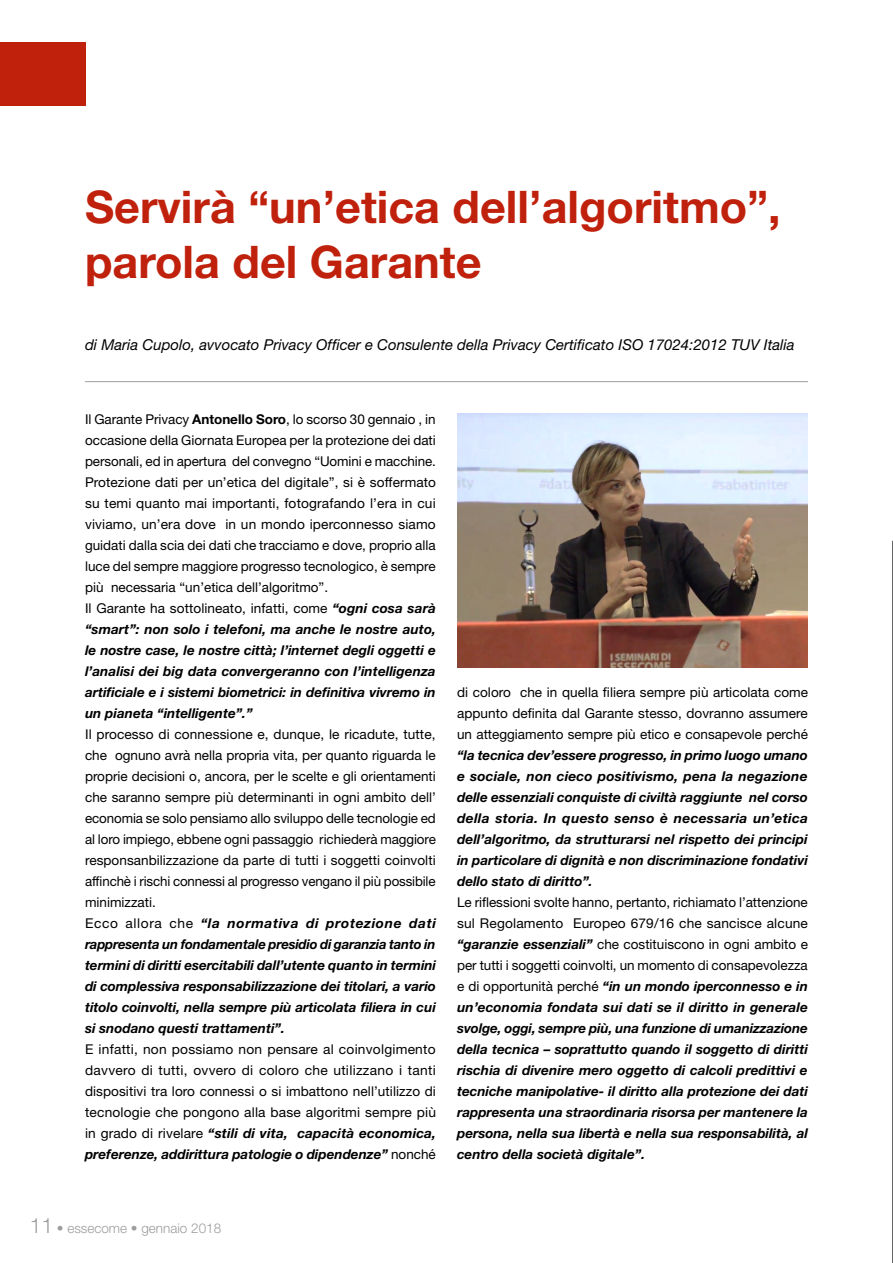
<style>
.page{position:relative;width:893px;height:1263px;background:#fff}
.page>*{position:absolute;margin:0;border:0;box-sizing:border-box;transform-origin:0 0}
.t1{font:700 45px/54px "Helvetica Neue LT Std";color:#c0210c}
.t2{font:italic 15px "Helvetica Neue LT Std";color:#000}
.t3{font:13.5px/21px "Helvetica Neue LT Std";color:#000}
.t4{font:italic 700 13.5px/21px "Helvetica Neue LT Std";color:#000;text-align:justify}
.t5{font:300 13.5px "Helvetica Neue LT Std";color:#9d9d9c}
.s1{font-weight:700}
.s2{font-weight:700;font-style:italic}
.s3{font-weight:400;font-style:normal}
.s4{font-size:21px}
</style>
<div class="page">
<div style="left:0;top:43px;width:85px;height:63px;background:#c0210c"></div>
<hr style="left:85px;top:381px;width:723px;height:1px;background:#9d9d9c">
<img style="left:457px;top:414px;width:351px;height:254px">
<svg style="left:892px;top:540px;width:1px;height:723px"></svg>
<h1 class="t1" style="left:85px;top:179px;width:697px">Servirà “un’etica dell’algoritmo”, parola del Garante</h1>
<p class="t2" style="left:85px;top:335px;width:711px">di Maria Cupolo, avvocato Privacy Officer e Consulente della Privacy Certificato ISO 17024:2012 TUV Italia</p>
<p class="t3" style="left:85px;top:408px;width:352px">Il Garante Privacy <span class="s1">Antonello Soro</span>, lo scorso 30 gennaio , in occasione della Giornata Europea per la protezione dei dati personali, ed in apertura del convegno “Uomini e macchine.<br>Protezione dati per un’etica del digitale”, si è soffermato su temi quanto mai importanti, fotografando l’era in cui viviamo, un’era dove in un mondo iperconnesso siamo guidati dalla scia dei dati che tracciamo e dove, proprio alla luce del sempre maggiore progresso tecnologico, è sempre più necessaria “un’etica dell’algoritmo”.<br>Il Garante ha sottolineato, infatti, come <span class="s2">“ogni cosa sarà “smart”: non solo i telefoni, ma anche le nostre auto, le nostre case, le nostre città; l’internet degli oggetti e l’analisi dei big data convergeranno con l’intelligenza artificiale e i sistemi biometrici: in definitiva vivremo in un pianeta “intelligente”.”</span></p>
<p class="t3" style="left:85px;top:723px;width:353px">Il processo di connessione e, dunque, le ricadute, tutte, che ognuno avrà nella propria vita, per quanto riguarda le proprie decisioni o, ancora, per le scelte e gli orientamenti che saranno sempre più determinanti in ogni ambito dell’ economia se solo pensiamo allo sviluppo delle tecnologie ed al loro impiego, ebbene ogni passaggio richiederà maggiore responsanbilizzazione da parte di tutti i soggetti coinvolti affinchè i rischi connessi al progresso vengano il più possibile minimizzati.<br>Ecco allora che <span class="s2">“la normativa di protezione dati rappresenta un fondamentale presidio di garanzia tanto in termini di diritti esercitabili dall’utente quanto in termini di complessiva responsabilizzazione dei titolari, a vario titolo coinvolti, nella sempre più articolata filiera in cui si snodano questi trattamenti”.</span></p>
<p class="t3" style="left:85px;top:1038px;width:352px;text-align:justify">E infatti, non possiamo non pensare al coinvolgimento davvero di tutti, ovvero di coloro che utilizzano i tanti dispositivi tra loro connessi o si imbattono nell’utilizzo di tecnologie che pongono alla base algoritmi sempre più in grado di rivelare <span class="s2">“stili di vita, capacità economica, preferenze, addirittura patologie o dipendenze”</span> nonché</p>
<p class="t3" style="left:457px;top:681px;width:352px;text-align:justify">di coloro che in quella filiera sempre più articolata come appunto definita dal Garante stesso, dovranno assumere un atteggiamento sempre più etico e consapevole perché</p>
<p class="t4" style="left:457px;top:744px;width:352px">“la tecnica dev’essere progresso, in primo luogo umano e sociale, non cieco positivismo, pena la negazione delle essenziali conquiste di civiltà raggiunte nel corso della storia. In questo senso è necessaria un’etica dell’algoritmo, da strutturarsi nel rispetto dei principi in particolare di dignità e non discriminazione fondativi dello stato di diritto”.</p>
<p class="t4" style="left:457px;top:891px;width:352px"><span class="s3">Le riflessioni svolte hanno, pertanto, richiamato l’attenzione sul Regolamento Europeo 679/16 che sancisce alcune </span>“garanzie essenziali” <span class="s3">che costituiscono in ogni ambito e per tutti i soggetti coinvolti, un momento di consapevolezza e di opportunità perché</span> “in un mondo iperconnesso e in un’economia fondata sui dati se il diritto in generale svolge, oggi, sempre più, una funzione di umanizzazione della tecnica – soprattutto quando il soggetto di diritti rischia di divenire mero oggetto di calcoli predittivi e tecniche manipolative- il diritto alla protezione dei dati rappresenta una straordinaria risorsa per mantenere la persona, nella sua libertà e nella sua responsabilità, al centro della società digitale”.</p>
<p class="t5" style="left:30px;top:1220px;width:193px"><span class="s4">11</span> • essecome • gennaio 2018</p>
</div>
